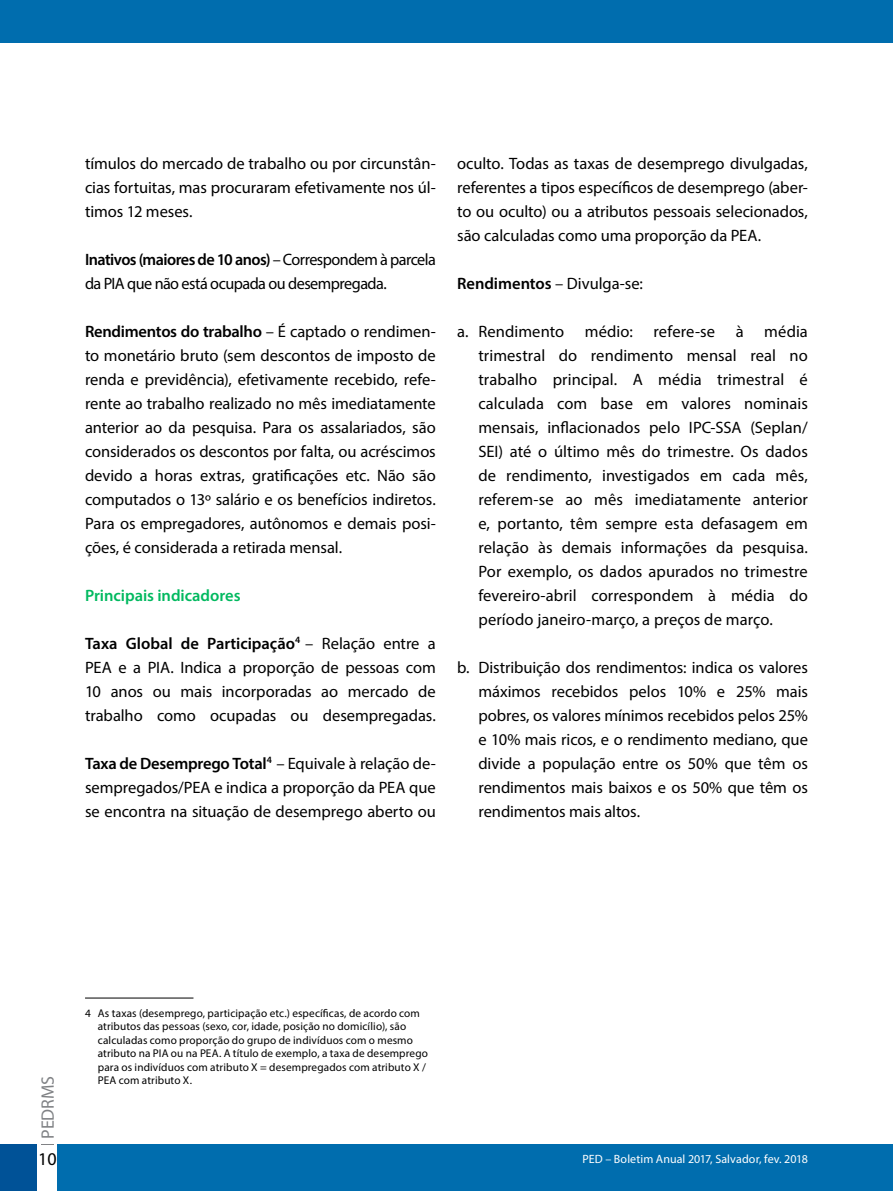
<style>
.page{position:relative;width:893px;height:1191px;background:#fff}
.page>*{position:absolute;margin:0;border:0;box-sizing:border-box;transform-origin:0 0}
.t1{font:18px "Myriad Pro";letter-spacing:-.015em;color:#808285}
.t2{font:18px "Myriad Pro";color:#000}
.t3{font:16.5px/24px "Myriad Pro";letter-spacing:-.005em;color:#000;text-align:justify}
.t4{font:16.5px/24px "Myriad Pro";letter-spacing:-.035em;color:#000}
.t5{font:600 16.5px "Myriad Pro";color:#00b95f}
.t6{font:12px "Myriad Pro";letter-spacing:.005em;color:#fff}
.t7{font:11.25px/13.5px "Myriad Pro";letter-spacing:.01em;color:#000}
.s1{font-weight:600}
</style>
<div class="page">
<div style="left:58px;top:1144px;width:835px;height:47px;background:#006dae"></div>
<div style="left:0;top:0;width:893px;height:43px;background:#006dae"></div>
<svg style="left:41px;top:1144px;width:13px;height:1px"></svg>
<div style="left:0;top:1144px;width:37px;height:47px;background:#005297"></div>
<hr style="left:85px;top:997px;width:108px;height:1px;background:#000">
<p class="t3" style="left:85px;top:151px;width:352px">tímulos do mercado de trabalho ou por circunstân&shy;cias fortuitas, mas procuraram efetivamente nos úl&shy;timos 12 meses.</p>
<p class="t4" style="left:85px;top:247px;width:352px"><span class="s1">Inativos (maiores de 10 anos)</span> – Correspondem à parcela da PIA que não está ocupada ou desempregada.</p>
<p class="t3" style="left:85px;top:319px;width:352px"><span class="s1">Rendimentos do trabalho</span> – É captado o rendimen&shy;to monetário bruto (sem descontos de imposto de renda e previdência), efetivamente recebido, refe&shy;rente ao trabalho realizado no mês imediatamente anterior ao da pesquisa. Para os assalariados, são considerados os descontos por falta, ou acréscimos devido a horas extras, gratificações etc. Não são computados o 13º salário e os benefícios indiretos.<br>Para os empregadores, autônomos e demais posi&shy;ções, é considerada a retirada mensal.</p>
<p class="t5" style="left:85px;top:585px;width:157px">Principais indicadores</p>
<p class="t3" style="left:85px;top:631px;width:352px"><span class="s1">Taxa Global de Participação</span><sup>4</sup> – Relação entre a PEA e a PIA. Indica a proporção de pessoas com 10 anos ou mais incorporadas ao mercado de trabalho como ocupadas ou desempregadas.</p>
<p class="t3" style="left:85px;top:751px;width:352px"><span class="s1">Taxa de Desemprego Total</span><sup>4</sup> – Equivale à relação de&shy;sempregados/PEA e indica a proporção da PEA que se encontra na situação de desemprego aberto ou</p>
<p class="t3" style="left:457px;top:151px;width:352px">oculto. Todas as taxas de desemprego divulgadas, referentes a tipos específicos de desemprego (aber&shy;to ou oculto) ou a atributos pessoais selecionados, são calculadas como uma proporção da PEA.</p>
<p class="t3" style="left:457px;top:271px;width:187px"><span class="s1">Rendimentos</span> – Divulga-se:</p>
<p class="t3" style="left:478px;top:319px;width:331px;text-indent:-21px">a. Rendimento médio: refere-se à média trimestral do rendimento mensal real no trabalho principal. A média trimestral é calculada com base em valores nominais mensais, inflacionados pelo IPC-SSA (Seplan/ SEI) até o último mês do trimestre. Os dados de rendimento, investigados em cada mês, referem-se ao mês imediatamente anterior e, portanto, têm sempre esta defasagem em relação às demais informações da pesquisa.<br>Por exemplo, os dados apurados no trimestre fevereiro-abril correspondem à média do período janeiro-março, a preços de março.</p>
<p class="t3" style="left:478px;top:655px;width:331px;text-indent:-21px">b. Distribuição dos rendimentos: indica os valores máximos recebidos pelos 10% e 25% mais pobres, os valores mínimos recebidos pelos 25% e 10% mais ricos, e o rendimento mediano, que divide a população entre os 50% que têm os rendimentos mais baixos e os 50% que têm os rendimentos mais altos.</p>
<p class="t1" style="left:37px;top:1138px;width:64px;rotate:-90deg">PEDRMS</p>
<p class="t7" style="left:98px;top:1006px;width:332px;text-indent:-13px">4 As taxas (desemprego, participação etc.) específicas, de acordo com atributos das pessoas (sexo, cor, idade, posição no domicílio), são calculadas como proporção do grupo de indivíduos com o mesmo atributo na PIA ou na PEA. A título de exemplo, a taxa de desemprego para os indivíduos com atributo X = desempregados com atributo X / PEA com atributo X.</p>
<p class="t2" style="left:38px;top:1147px;width:20px">10</p>
<p class="t6" style="left:583px;top:1151px;width:227px">PED – Boletim Anual 2017, Salvador, fev. 2018</p>
</div>
